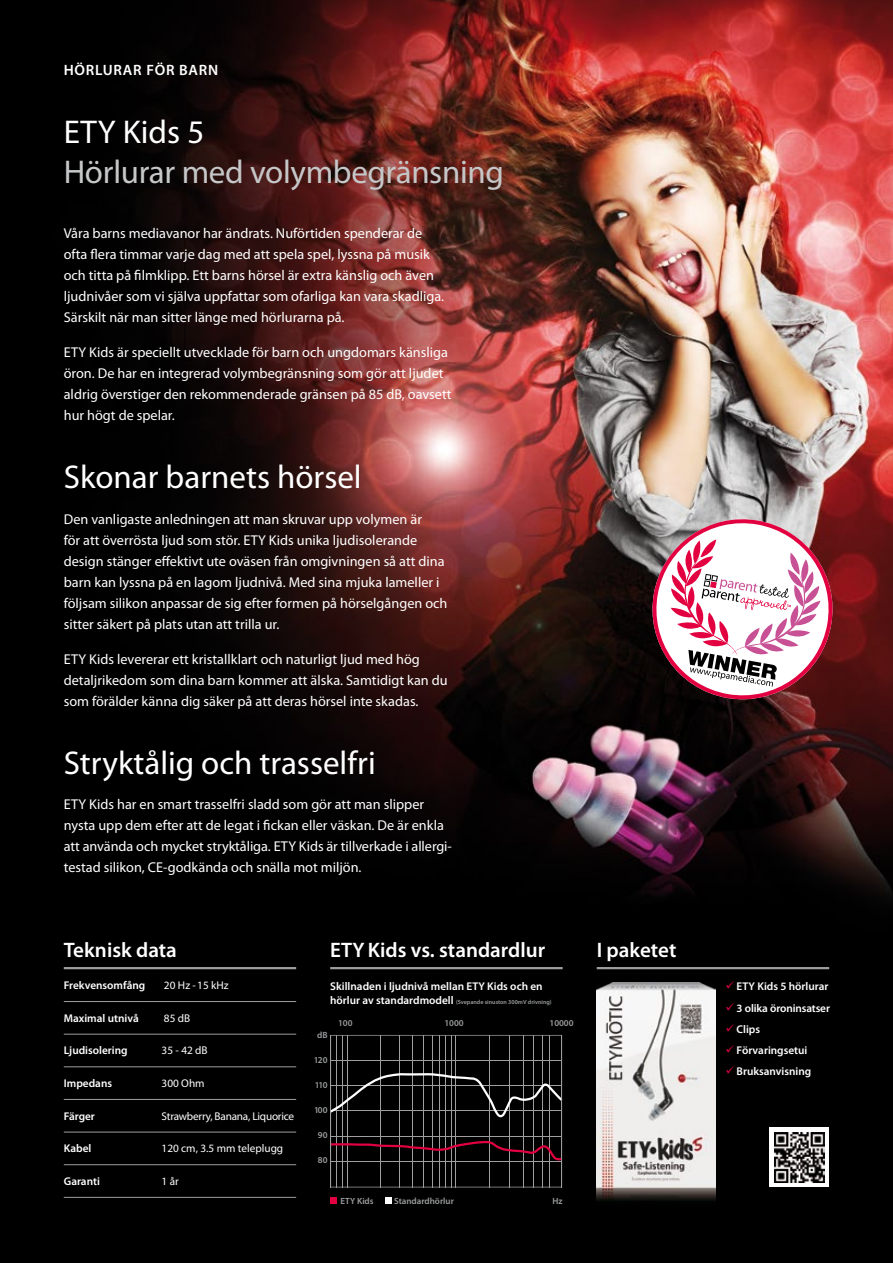
<style>
.page{position:relative;width:893px;height:1263px;background:#fff}
.page>*{position:absolute;margin:0;border:0;box-sizing:border-box;transform-origin:0 0}
.t1{font:33px "Myriad Pro";color:#fff}
.t2{font:33px "Myriad Pro";letter-spacing:-.01em;color:#c6c7c8}
.t3{font:600 21px "Myriad Pro";color:#fff}
.t4{font:600 15px "Myriad Pro";letter-spacing:.05em;color:#fff}
.t5{font:14.25px/21px "Myriad Pro";color:#fff}
.t6{font:600 11.25px "Myriad Pro";color:#fff}
.t7{font:11.25px "Myriad Pro";color:#fff}
.t8{font:11.25px "Myriad Pro";letter-spacing:-.02em;color:#fff}
.t9{font:600 9px "Myriad Pro";color:#9c9e9f}
.t10{font:600 6px "Myriad Pro";color:#9c9e9f}
.s1{font-size:11.25px;color:#fff}
.s2{color:#e20040}
</style>
<div class="page">
<img style="left:0;top:0;width:893px;height:1263px">
<hr style="left:64px;top:967px;width:232px;height:2px;background:#9c9e9f">
<hr style="left:64px;top:1001px;width:232px;height:1px;background:#9c9e9f">
<hr style="left:64px;top:1034px;width:232px;height:1px;background:#9c9e9f">
<hr style="left:64px;top:1066px;width:232px;height:1px;background:#9c9e9f">
<hr style="left:64px;top:1099px;width:232px;height:1px;background:#9c9e9f">
<hr style="left:64px;top:1132px;width:232px;height:1px;background:#9c9e9f">
<hr style="left:64px;top:1164px;width:232px;height:1px;background:#9c9e9f">
<hr style="left:64px;top:1197px;width:232px;height:1px;background:#9c9e9f">
<svg style="left:328px;top:1035px;width:237px;height:152px;background:#171415"></svg>
<img style="left:597px;top:983px;width:118px;height:230px">
<hr style="left:330px;top:967px;width:233px;height:2px;background:#9c9e9f">
<hr style="left:597px;top:967px;width:232px;height:2px;background:#9c9e9f">
<div style="left:330px;top:1197px;width:7px;height:7px;background:#e20040"></div>
<div style="left:385px;top:1197px;width:7px;height:7px;background:#fff"></div>
<div style="left:770px;top:1127px;width:59px;height:60px;background:#fff"></div>
<img style="left:774px;top:1132px;width:50px;height:50px">
<svg style="left:645px;top:512px;width:195px;height:194px"></svg>
<p class="t4" style="left:64px;top:60px;width:156px">HÖRLURAR FÖR BARN</p>
<h1 class="t1" style="left:64px;top:112px;width:142px">ETY Kids 5</h1>
<h1 class="t2" style="left:64px;top:151px;width:442px">Hörlurar med volymbegränsning</h1>
<p class="t5" style="left:64px;top:222px;width:382px">Våra barns mediavanor har ändrats. Nuförtiden spenderar de ofta flera timmar varje dag med att spela spel, lyssna på musik och titta på filmklipp. Ett barns hörsel är extra känslig och även ljudnivåer som vi själva uppfattar som ofarliga kan vara skadliga.<br>Särskilt när man sitter länge med hörlurarna på.</p>
<p class="t5" style="left:64px;top:342px;width:389px">ETY Kids är speciellt utvecklade för barn och ungdomars känsliga öron. De har en integrerad volymbegränsning som gör att ljudet aldrig överstiger den rekommenderade gränsen på 85 dB, oavsett hur högt de spelar.</p>
<h1 class="t1" style="left:64px;top:457px;width:299px">Skonar barnets hörsel</h1>
<p class="t5" style="left:64px;top:508px;width:385px">Den vanligaste anledningen att man skruvar upp volymen är<br>för att överrösta ljud som stör. ETY Kids unika ljudisolerande design stänger effektivt ute oväsen från omgivningen så att dina barn kan lyssna på en lagom ljudnivå. Med sina mjuka lameller i följsam silikon anpassar de sig efter formen på hörselgången och sitter säkert på plats utan att trilla ur.</p>
<p class="t5" style="left:64px;top:648px;width:385px">ETY Kids levererar ett kristallklart och naturligt ljud med hög detaljrikedom som dina barn kommer att älska. Samtidigt kan du som förälder känna dig säker på att deras hörsel inte skadas.</p>
<h1 class="t1" style="left:64px;top:743px;width:313px">Stryktålig och trasselfri</h1>
<p class="t5" style="left:64px;top:794px;width:390px">ETY Kids har en smart trasselfri sladd som gör att man slipper nysta upp dem efter att de legat i fickan eller väskan. De är enkla att använda och mycket stryktåliga. ETY Kids är tillverkade i allergi&shy;testad silikon, CE-godkända och snälla mot miljön.</p>
<h2 class="t3" style="left:64px;top:936px;width:115px">Teknisk data</h2>
<p class="t6" style="left:64px;top:978px;width:83px">Frekvensomfång</p>
<p class="t7" style="left:164px;top:978px;width:66px">20 Hz - 15 kHz</p>
<p class="t6" style="left:64px;top:1011px;width:77px">Maximal utnivå</p>
<p class="t7" style="left:164px;top:1011px;width:28px">85 dB</p>
<p class="t6" style="left:64px;top:1043px;width:65px">Ljudisolering</p>
<p class="t7" style="left:162px;top:1044px;width:48px">35 - 42 dB</p>
<p class="t6" style="left:64px;top:1076px;width:50px">Impedans</p>
<p class="t7" style="left:162px;top:1076px;width:45px">300 Ohm</p>
<p class="t6" style="left:64px;top:1109px;width:33px">Färger</p>
<p class="t8" style="left:162px;top:1109px;width:134px">Strawberry, Banana, Liquorice</p>
<p class="t6" style="left:64px;top:1141px;width:29px">Kabel</p>
<p class="t7" style="left:162px;top:1141px;width:123px">120 cm, 3.5 mm teleplugg</p>
<p class="t6" style="left:64px;top:1174px;width:38px">Garanti</p>
<p class="t7" style="left:162px;top:1174px;width:19px">1 år</p>
<h2 class="t3" style="left:330px;top:936px;width:216px">ETY Kids vs. standardlur</h2>
<h2 class="t3" style="left:597px;top:936px;width:81px">I paketet</h2>
<p class="t6" style="left:330px;top:979px;width:214px">Skillnaden i ljudnivå mellan ETY Kids och en</p>
<p class="t10" style="left:330px;top:998px;width:223px"><span class="s1">hörlur av standardmodell</span> (Svepande sinuston 300mV drivning)</p>
<p class="t9" style="left:317px;top:1029px;width:12px">dB</p>
<p class="t9" style="left:314px;top:1054px;width:15px">120</p>
<p class="t9" style="left:315px;top:1079px;width:14px">110</p>
<p class="t9" style="left:314px;top:1104px;width:15px">100</p>
<p class="t9" style="left:318px;top:1129px;width:11px">90</p>
<p class="t9" style="left:318px;top:1154px;width:11px">80</p>
<p class="t9" style="left:338px;top:1017px;width:16px">100</p>
<p class="t9" style="left:444px;top:1017px;width:21px">1000</p>
<p class="t9" style="left:549px;top:1017px;width:26px">10000</p>
<p class="t9" style="left:340px;top:1195px;width:35px">ETY Kids</p>
<p class="t9" style="left:394px;top:1195px;width:61px">Standardhörlur</p>
<p class="t9" style="left:552px;top:1195px;width:12px">Hz</p>
<p class="t6" style="left:725px;top:979px;width:105px"><span class="s2">✓</span> ETY Kids 5 hörlurar</p>
<p class="t6" style="left:725px;top:1000px;width:106px"><span class="s2">✓</span> 3 olika öroninsatser</p>
<p class="t6" style="left:725px;top:1021px;width:36px"><span class="s2">✓</span> Clips</p>
<p class="t6" style="left:725px;top:1042px;width:84px"><span class="s2">✓</span> Förvaringsetui</p>
<p class="t6" style="left:725px;top:1063px;width:87px"><span class="s2">✓</span> Bruksanvisning</p>
</div>
